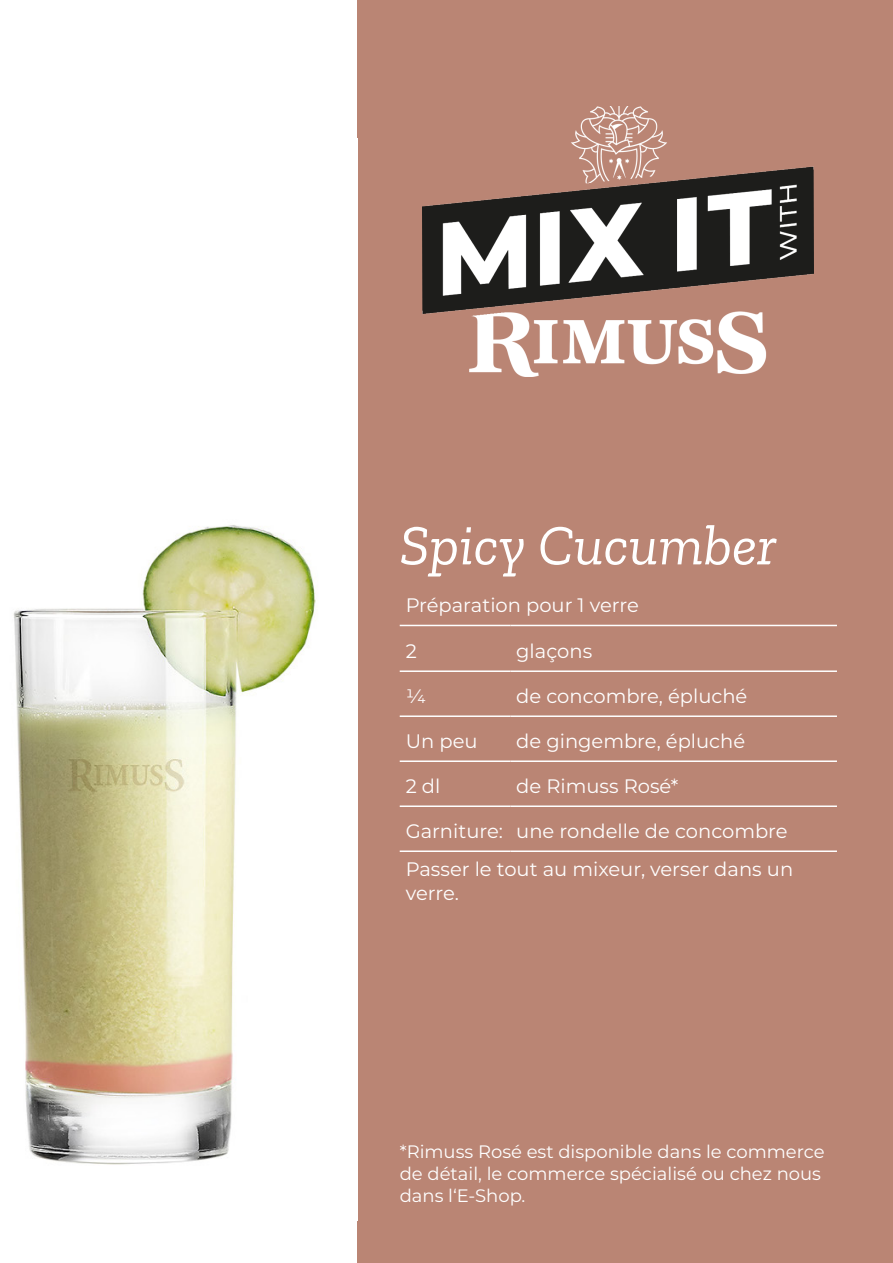
<style>
.page{position:relative;width:893px;height:1263px;background:#fff}
.page>*{position:absolute;margin:0;border:0;box-sizing:border-box;transform-origin:0 0}
.t1{font:italic 57px "Zilla Slab";color:#fff}
.t2{font:19.5px/23.4px "Montserrat";color:#fff}
.t3{font:18px/21.6px "Montserrat";color:#fff}
</style>
<div class="page">
<div style="left:358px;top:0;width:535px;height:1263px;background:#ba8574"></div>
<img style="left:13px;top:525px;width:303px;height:640px">
<img style="left:423px;top:107px;width:391px;height:269px">
<hr style="left:400px;top:715px;width:110px;height:2px;background:#fff">
<hr style="left:510px;top:715px;width:327px;height:2px;background:#fff">
<hr style="left:400px;top:760px;width:110px;height:2px;background:#fff">
<hr style="left:510px;top:760px;width:327px;height:2px;background:#fff">
<hr style="left:400px;top:805px;width:110px;height:2px;background:#fff">
<hr style="left:510px;top:805px;width:327px;height:2px;background:#fff">
<hr style="left:400px;top:670px;width:110px;height:2px;background:#fff">
<hr style="left:510px;top:670px;width:327px;height:2px;background:#fff">
<hr style="left:400px;top:850px;width:110px;height:2px;background:#fff">
<hr style="left:510px;top:850px;width:327px;height:2px;background:#fff">
<hr style="left:400px;top:625px;width:110px;height:1px;background:#fff">
<hr style="left:510px;top:625px;width:327px;height:1px;background:#fff">
<p class="t1" style="left:400px;top:514px;width:378px">Spicy Cucumber</p>
<p class="t2" style="left:406px;top:593px;width:235px">Préparation pour 1 verre</p>
<p class="t2" style="left:406px;top:639px;width:13px">2</p>
<p class="t2" style="left:516px;top:639px;width:77px">glaçons</p>
<p class="t2" style="left:406px;top:684px;width:22px">¼</p>
<p class="t2" style="left:516px;top:684px;width:233px">de concombre, épluché</p>
<p class="t2" style="left:406px;top:729px;width:73px">Un peu</p>
<p class="t2" style="left:516px;top:729px;width:230px">de gingembre, épluché</p>
<p class="t2" style="left:406px;top:774px;width:36px">2 dl</p>
<p class="t2" style="left:516px;top:774px;width:164px">de Rimuss Rosé*</p>
<p class="t2" style="left:406px;top:819px;width:99px">Garniture:</p>
<p class="t2" style="left:516px;top:819px;width:273px">une rondelle de concombre</p>
<p class="t2" style="left:406px;top:857px;width:389px">Passer le tout au mixeur, verser dans un verre.</p>
<p class="t3" style="left:400px;top:1140px;width:426px">*Rimuss Rosé est disponible dans le commerce de détail, le commerce spécialisé ou chez nous dans l‘E-Shop.</p>
</div>
